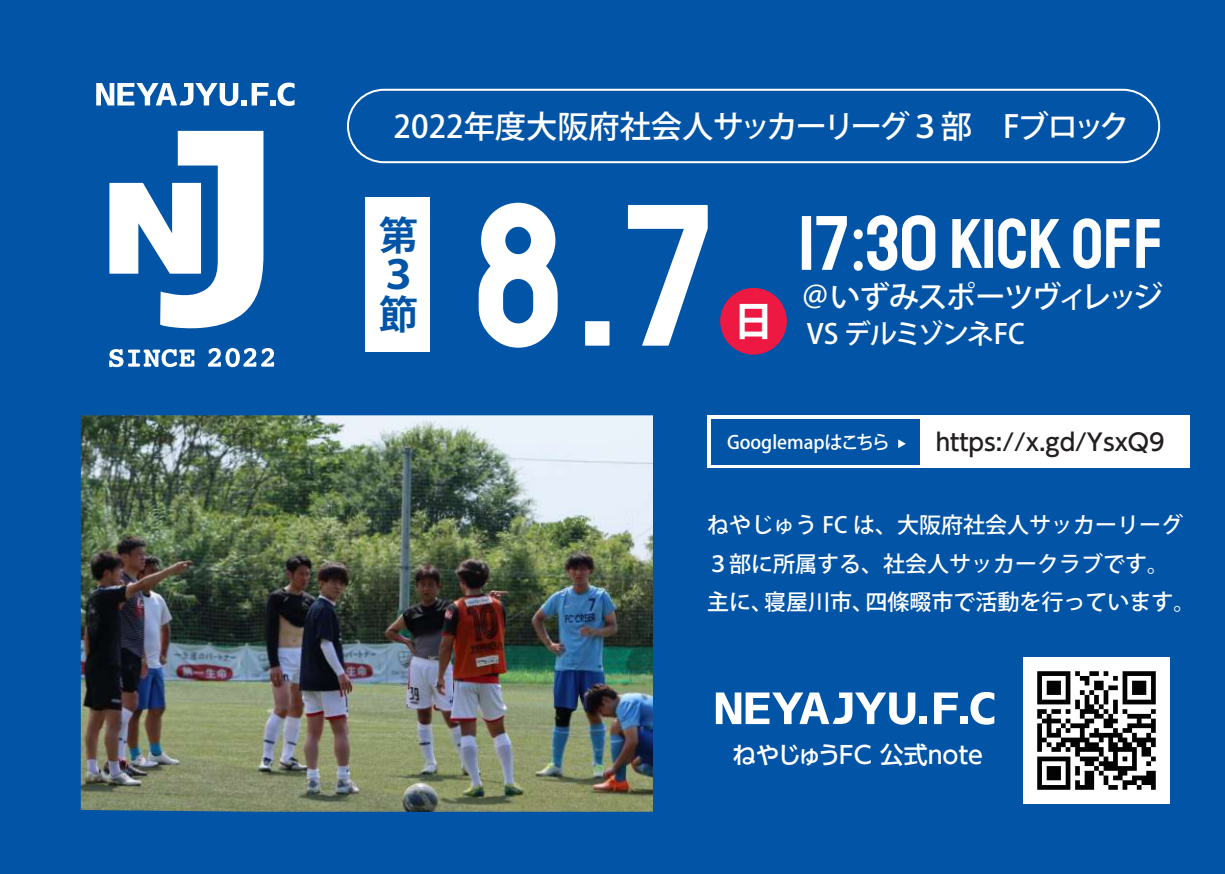
<style>
.page{position:relative;width:1225px;height:874px;background:#fff}
.page>*{position:absolute;margin:0;border:0;box-sizing:border-box;transform-origin:0 0}
.t1{font:202px "Staatliches";color:#fff}
.t2{font:70px "Staatliches";color:#fff}
.t3{font:700 40.4px "Koz Go Pr 6 N";color:#fff}
.t4{font:700 39.2px/39.2px "Koz Go Pr 6 N";color:#0154a6}
.t5{font:500 31.2px "Koz Go Pr 6 N";letter-spacing:-.01em;color:#fff}
.t6{font:500 30.2px "Koz Go Pr 6 N";letter-spacing:-.07em;color:#fff}
.t7{font:500 27.4px "Koz Go Pr 6 N";letter-spacing:-.06em;color:#fff}
.t8{font:500 24px "UD Shin Go Pro";color:#fff}
.t9{font:500 23.4px "UD Shin Go Pro";color:#231f20}
.t10{font:500 22px/38.4px "Koz Go Pr 6 N";color:#fff}
.t11{font:500 18.4px "Koz Go Pr 6 N";color:#fff}
.s1{font-size:77.2px}
.s2{font-family:"Koz Go Pr 6 N";font-size:77.2px}
</style>
<div class="page">
<div style="left:0;top:0;width:1225px;height:873px;background:#0154a6"></div>
<svg style="left:96px;top:83px;width:198px;height:23px"></svg>
<svg style="left:109px;top:131px;width:154px;height:198px"></svg>
<svg style="left:109px;top:349px;width:85px;height:18px"></svg>
<svg style="left:208px;top:348px;width:66px;height:19px"></svg>
<div style="left:347px;top:89px;width:813px;height:74px;border:2px solid #fff;border-radius:36px"></div>
<div style="left:365px;top:197px;width:64px;height:154px;background:#fff"></div>
<div style="left:720px;top:288px;width:67px;height:66px;background:#ed1943;border-radius:50%"></div>
<div style="left:707px;top:415px;width:483px;height:53px;background:#fff"></div>
<div style="left:711px;top:419px;width:208px;height:45px;background:#0154a6"></div>
<svg style="left:898px;top:439px;width:8px;height:9px"></svg>
<img style="left:81px;top:415px;width:572px;height:396px">
<svg style="left:716px;top:692px;width:199px;height:32px"></svg>
<div style="left:919px;top:716px;width:8px;height:7px;background:#fff"></div>
<div style="left:960px;top:716px;width:7px;height:7px;background:#fff"></div>
<svg style="left:934px;top:692px;width:24px;height:31px"></svg>
<svg style="left:970px;top:691px;width:24px;height:33px"></svg>
<img style="left:1023px;top:657px;width:146px;height:146px">
<h3 class="t5" style="left:393px;top:109px;width:738px">2022年度大阪府社会人サッカーリーグ３部　Fブロック</h3>
<h3 class="t4" style="left:379px;top:217px;width:39px">第<br>３節</h3>
<h1 class="t1" style="left:474px;top:142px;width:241px">8.7</h1>
<h3 class="t3" style="left:733px;top:298px;width:42px">日</h3>
<h2 class="t2" style="left:798px;top:197px;width:366px"><span class="s1">17</span><span class="s2">:</span><span class="s1">30</span> KICK OFF</h2>
<h3 class="t6" style="left:800px;top:280px;width:365px">＠いずみスポーツヴィレッジ</h3>
<p class="t7" style="left:807px;top:319px;width:220px">VS デルミゾンネFC</p>
<p class="t11" style="left:727px;top:431px;width:164px">Googlemapはこちら</p>
<p class="t9" style="left:935px;top:423px;width:230px">https://x.gd/YsxQ9</p>
<p class="t10" style="left:707px;top:506px;width:490px">ねやじゅう FC は、大阪府社会人サッカーリーグ<br>３部に所属する、社会人サッカークラブです。主に、寝屋川市、四條畷市で活動を行っています。</p>
<p class="t8" style="left:732px;top:734px;width:252px">ねやじゅうFC 公式note</p>
</div>
